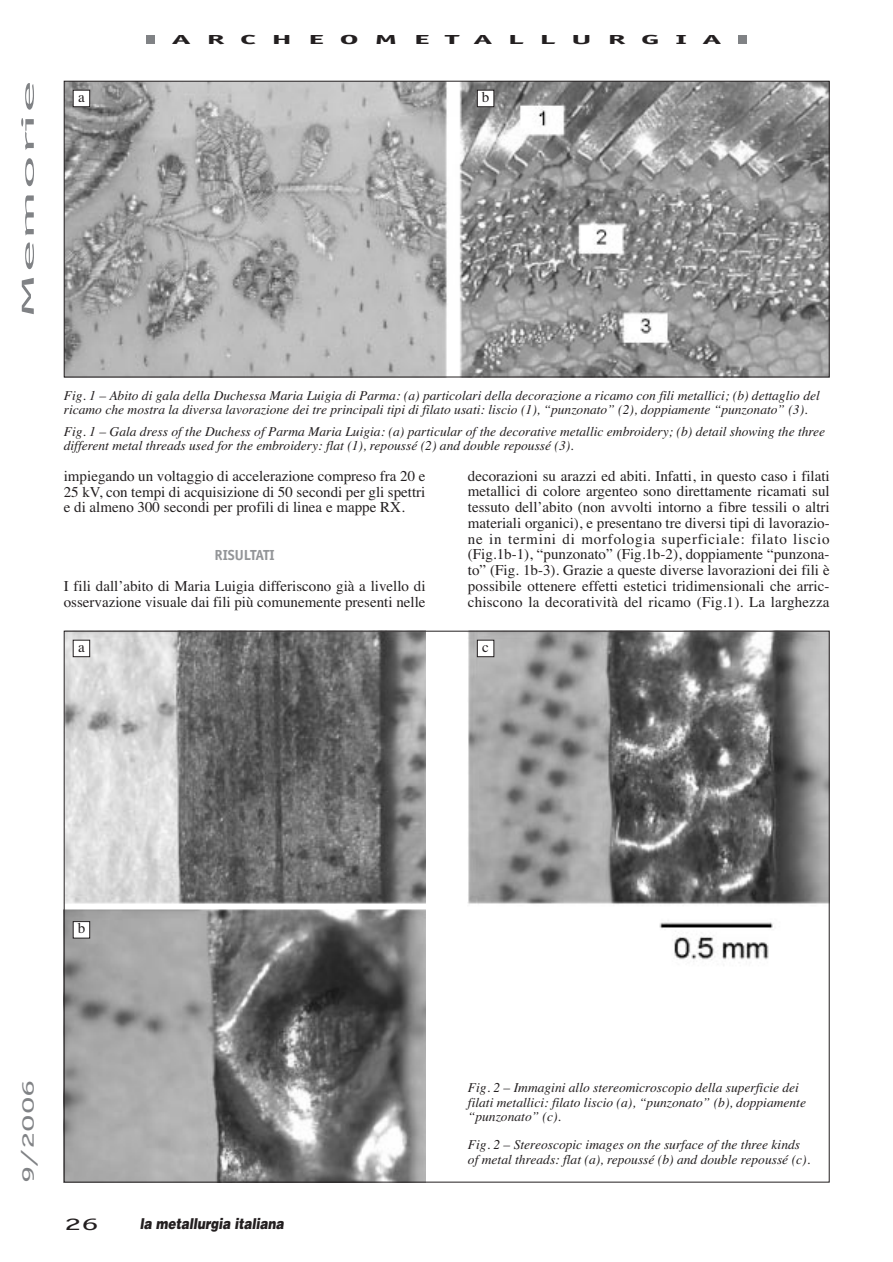
<style>
.page{position:relative;width:893px;height:1262px;background:#fff}
.page>*{position:absolute;margin:0;border:0;box-sizing:border-box;transform-origin:0 0}
.t1{font:18px "Officina Sans";color:#808285;scale:4 1}
.t2{font:18px "Officina Sans";color:#808285;scale:2 1}
.t3{font:18px "Officina Sans";color:#231f20;scale:2 1}
.t4{font:15px/15.8px "Times";color:#231f20;text-align:justify}
.t5{font:italic 900 15px "Helvetica";color:#231f20;scale:.8 1}
.t6{font:700 15px "Officina Sans";color:#939598}
.t7{font:italic 13.5px/14.2px "Times";color:#231f20}
.t8{font:700 13.5px "Officina Sans";letter-spacing:.47em;color:#231f20;scale:2.5 1}
</style>
<div class="page">
<div style="left:738px;top:36px;width:9px;height:8px;background:#808285"></div>
<div style="left:146px;top:36px;width:9px;height:8px;background:#808285"></div>
<img style="left:66px;top:83px;width:761px;height:292px">
<img style="left:64px;top:630px;width:361px;height:273px">
<img style="left:66px;top:909px;width:359px;height:271px">
<img style="left:468px;top:633px;width:359px;height:327px">
<div style="left:73px;top:640px;width:17px;height:16px;background:#fff"></div>
<div style="left:73px;top:640px;width:17px;height:17px;border:1px solid #231f20"></div>
<div style="left:73px;top:921px;width:17px;height:17px;background:#fff"></div>
<div style="left:73px;top:921px;width:17px;height:17px;border:1px solid #231f20"></div>
<div style="left:477px;top:640px;width:17px;height:16px;background:#fff"></div>
<div style="left:477px;top:640px;width:17px;height:17px;border:1px solid #231f20"></div>
<div style="left:73px;top:90px;width:17px;height:17px;background:#fff"></div>
<div style="left:73px;top:90px;width:17px;height:17px;border:1px solid #231f20"></div>
<div style="left:477px;top:90px;width:17px;height:17px;background:#fff"></div>
<div style="left:477px;top:90px;width:17px;height:17px;border:1px solid #231f20"></div>
<p class="t1" style="left:21px;top:319px;width:61px;rotate:-90deg">Memorie</p>
<p class="t8" style="left:172px;top:34px;width:221px">ARCHEOMETALLURGIA</p>
<p class="t4" style="left:78px;top:90px;width:8px">a</p>
<p class="t4" style="left:482px;top:90px;width:9px">b</p>
<p class="t7" style="left:64px;top:389px;width:757px">Fig. 1 – Abito di gala della Duchessa Maria Luigia di Parma: (a) particolari della decorazione a ricamo con fili metallici; (b) dettaglio del ricamo che mostra la diversa lavorazione dei tre principali tipi di filato usati: liscio (1), “punzonato” (2), doppiamente “punzonato” (3).</p>
<p class="t7" style="left:64px;top:425px;width:763px">Fig. 1 – Gala dress of the Duchess of Parma Maria Luigia: (a) particular of the decorative metallic embroidery; (b) detail showing the three different metal threads used for the embroidery: flat (1), repoussé (2) and double repoussé (3).</p>
<p class="t4" style="left:64px;top:469px;width:363px">impiegando un voltaggio di accelerazione compreso fra 20 e 25 kV, con tempi di acquisizione di 50 secondi per gli spettri e di almeno 300 secondi per profili di linea e mappe RX.</p>
<p class="t6" style="left:214px;top:548px;width:62px">RISULTATI</p>
<p class="t4" style="left:64px;top:579px;width:363px">I fili dall’abito di Maria Luigia differiscono già a livello di osservazione visuale dai fili più comunemente presenti nelle</p>
<p class="t4" style="left:78px;top:640px;width:8px">a</p>
<p class="t4" style="left:468px;top:469px;width:363px">decorazioni su arazzi ed abiti. Infatti, in questo caso i filati metallici di colore argenteo sono direttamente ricamati sul tessuto dell’abito (non avvolti intorno a fibre tessili o altri materiali organici), e presentano tre diversi tipi di lavorazio&shy;ne in termini di morfologia superficiale: filato liscio (Fig.1b-1), “punzonato” (Fig.1b-2), doppiamente “punzona&shy;to” (Fig. 1b-3). Grazie a queste diverse lavorazioni dei fili è possibile ottenere effetti estetici tridimensionali che arric&shy;chiscono la decoratività del ricamo (Fig.1). La larghezza</p>
<p class="t4" style="left:482px;top:640px;width:8px">c</p>
<p class="t4" style="left:78px;top:922px;width:9px">b</p>
<p class="t2" style="left:21px;top:1182px;width:53px;rotate:-90deg">9/2006</p>
<p class="t3" style="left:64px;top:1216px;width:19px">26</p>
<p class="t5" style="left:140px;top:1217px;width:182px">la metallurgia italiana</p>
<p class="t7" style="left:468px;top:1082px;width:339px">Fig. 2 – Immagini allo stereomicroscopio della superficie dei filati metallici: filato liscio (a), “punzonato” (b), doppiamente “punzonato” (c).</p>
<p class="t7" style="left:468px;top:1139px;width:343px">Fig. 2 – Stereoscopic images on the surface of the three kinds of metal threads: flat (a), repoussé (b) and double repoussé (c).</p>
</div>
